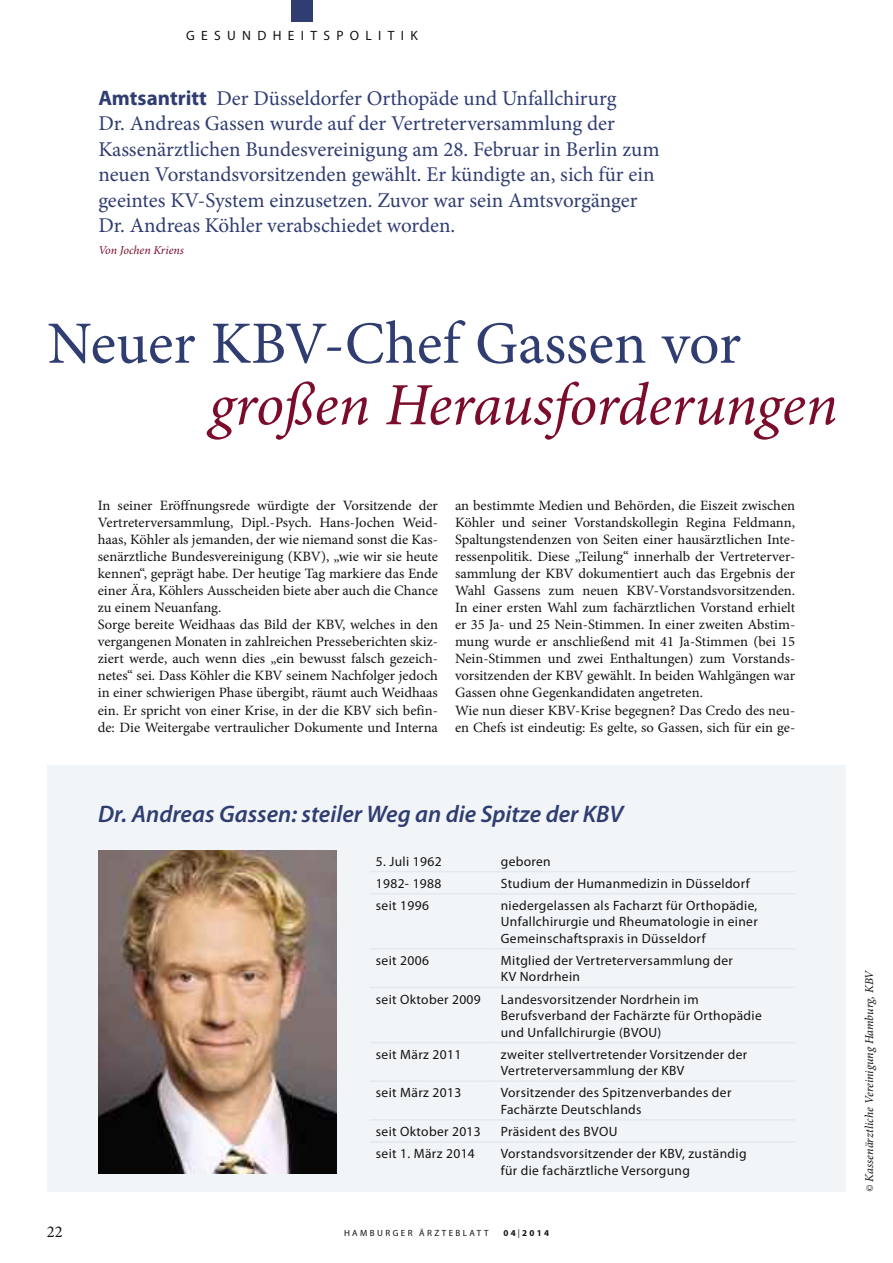
<style>
.page{position:relative;width:893px;height:1263px;background:#fff}
.page>*{position:absolute;margin:0;border:0;box-sizing:border-box;transform-origin:0 0}
.t1{font:italic 60px "Minion Pro";letter-spacing:-.005em;color:#7c0c2c}
.t2{font:60px "Minion Pro";color:#303d71}
.t3{font:italic 600 24px "Myriad Pro";color:#303d71}
.t4{font:21px/25.5px "Minion Pro";color:#303d71}
.t5{font:16.5px "Minion Pro";color:#121212}
.t6{font:14.25px/17px "Minion Pro";color:#121212}
.t7{font:13.5px/16.5px "Myriad Pro";letter-spacing:.025em;color:#121212}
.t8{font:13.5px "Myriad Pro Regular OV YDQXQA";letter-spacing:.47em;color:#121212}
.t9{font:italic 12px "Minion Pro";color:#121212}
.t10{font:italic 12px "Minion Pro";letter-spacing:-.005em;color:#7c0c2c}
.t11{font:9px "Myriad Pro Regular OV YDQXQA";letter-spacing:.27em;color:#121212}
.t12{font:9px "Myriad Pro Bold OV ZDQXQA";letter-spacing:.25em;color:#121212}
.s1{font-family:"Myriad Pro";font-weight:700}
.s2{font-family:"Myriad Pro Regular OV YDQXQA"}
.s3{font-size:10.5px}
</style>
<div class="page">
<div style="left:47px;top:765px;width:799px;height:427px;background:#f2f5f8"></div>
<hr style="left:370px;top:871px;width:125px;height:1px;background:#e2e9ef">
<hr style="left:495px;top:871px;width:300px;height:1px;background:#e2e9ef">
<hr style="left:370px;top:893px;width:125px;height:1px;background:#e2e9ef">
<hr style="left:495px;top:893px;width:300px;height:1px;background:#e2e9ef">
<hr style="left:370px;top:948px;width:125px;height:1px;background:#e2e9ef">
<hr style="left:495px;top:948px;width:300px;height:1px;background:#e2e9ef">
<hr style="left:370px;top:987px;width:125px;height:1px;background:#e2e9ef">
<hr style="left:495px;top:987px;width:300px;height:1px;background:#e2e9ef">
<hr style="left:370px;top:1042px;width:125px;height:1px;background:#e2e9ef">
<hr style="left:495px;top:1042px;width:300px;height:1px;background:#e2e9ef">
<hr style="left:370px;top:1080px;width:125px;height:2px;background:#e2e9ef">
<hr style="left:495px;top:1080px;width:300px;height:2px;background:#e2e9ef">
<hr style="left:370px;top:1119px;width:125px;height:1px;background:#e2e9ef">
<hr style="left:495px;top:1119px;width:300px;height:1px;background:#e2e9ef">
<hr style="left:370px;top:1141px;width:125px;height:2px;background:#e2e9ef">
<hr style="left:495px;top:1141px;width:300px;height:2px;background:#e2e9ef">
<div style="left:291px;top:0;width:22px;height:21px;background:#303d71"></div>
<img style="left:98px;top:850px;width:238px;height:324px">
<p class="t8" style="left:186px;top:27px;width:233px">GESUNDHEITSPOLITIK</p>
<p class="t4" style="left:98px;top:85px;width:563px"><span class="s1">Amtsantritt</span> Der Düsseldorfer Orthopäde und Unfallchirurg<br>Dr. Andreas Gassen wurde auf der Vertreterversammlung der Kassenärztlichen Bundesvereinigung am 28. Februar in Berlin zum neuen Vorstandsvorsitzenden gewählt. Er kündigte an, sich für ein geeintes KV-System einzusetzen. Zuvor war sein Amtsvorgänger Dr. Andreas Köhler verabschiedet worden.</p>
<p class="t10" style="left:98px;top:243px;width:87px">Von Jochen Kriens</p>
<h1 class="t2" style="left:47px;top:307px;width:695px">Neuer KBV-Chef Gassen vor</h1>
<h1 class="t1" style="left:209px;top:368px;width:630px">großen Herausforderungen</h1>
<p class="t6" style="left:98px;top:497px;width:342px">In seiner Eröffnungsrede würdigte der Vorsitzende der Vertreterversammlung, Dipl.-Psych. Hans-Jochen Weid&shy;haas, Köhler als jemanden, der wie niemand sonst die Kas&shy;senärztliche Bundesvereinigung (KBV), „wie wir sie heute kennen“, geprägt habe. Der heutige Tag markiere das Ende einer Ära, Köhlers Ausscheiden biete aber auch die Chance zu einem Neuanfang.<br>Sorge bereite Weidhaas das Bild der KBV, welches in den vergangenen Monaten in zahlreichen Presseberichten skiz&shy;ziert werde, auch wenn dies „ein bewusst falsch gezeich&shy;netes“ sei. Dass Köhler die KBV seinem Nachfolger jedoch in einer schwierigen Phase übergibt, räumt auch Weidhaas ein. Er spricht von einer Krise, in der die KBV sich befin&shy;de: Die Weitergabe vertraulicher Dokumente und Interna</p>
<p class="t6" style="left:455px;top:497px;width:342px">an bestimmte Medien und Behörden, die Eiszeit zwischen Köhler und seiner Vorstandskollegin Regina Feldmann, Spaltungstendenzen von Seiten einer hausärztlichen Inte&shy;ressenpolitik. Diese „Teilung“ innerhalb der Vertreterver&shy;sammlung der KBV dokumentiert auch das Ergebnis der Wahl Gassens zum neuen KBV-Vorstandsvorsitzenden.<br>In einer ersten Wahl zum fachärztlichen Vorstand erhielt er 35 Ja- und 25 Nein-Stimmen. In einer zweiten Abstim&shy;mung wurde er anschließend mit 41 Ja-Stimmen (bei 15<br>Nein-Stimmen und zwei Enthaltungen) zum Vorstands&shy;vorsitzenden der KBV gewählt. In beiden Wahlgängen war Gassen ohne Gegenkandidaten angetreten.<br>Wie nun dieser KBV-Krise begegnen? Das Credo des neu&shy;en Chefs ist eindeutig: Es gelte, so Gassen, sich für ein ge-</p>
<h2 class="t3" style="left:98px;top:799px;width:527px">Dr. Andreas Gassen: steiler Weg an die Spitze der KBV</h2>
<p class="t7" style="left:376px;top:853px;width:67px">5. Juli 1962</p>
<p class="t7" style="left:501px;top:853px;width:51px">geboren</p>
<p class="t7" style="left:376px;top:875px;width:67px">1982- 1988</p>
<p class="t7" style="left:501px;top:875px;width:251px">studium der humanmedizin in Düsseldorf</p>
<p class="t7" style="left:376px;top:897px;width:54px">seit 1996</p>
<p class="t7" style="left:501px;top:897px;width:258px;text-align:justify">niedergelassen als facharzt für Orthopädie, unfallchirurgie und rheumatologie in einer gemeinschaftspraxis in Düsseldorf</p>
<p class="t7" style="left:376px;top:952px;width:54px">seit 2006</p>
<p class="t7" style="left:501px;top:952px;width:234px">mitglied der Vertreterversammlung der<br>KV Nordrhein</p>
<p class="t7" style="left:376px;top:991px;width:106px">seit Oktober 2009</p>
<p class="t7" style="left:501px;top:991px;width:263px">landesvorsitzender Nordrhein im berufsverband der fachärzte für Orthopädie und unfallchirurgie (bVOu)</p>
<p class="t7" style="left:376px;top:1046px;width:87px">seit märz 2011</p>
<p class="t7" style="left:501px;top:1046px;width:248px">zweiter stellvertretender Vorsitzender der<br>Vertreterversammlung der KbV</p>
<p class="t7" style="left:376px;top:1084px;width:87px">seit märz 2013</p>
<p class="t7" style="left:501px;top:1084px;width:232px">Vorsitzender des spitzenverbandes der fachärzte Deutschlands</p>
<p class="t7" style="left:376px;top:1123px;width:106px">seit Oktober 2013</p>
<p class="t7" style="left:501px;top:1123px;width:118px">Präsident des bVOu</p>
<p class="t7" style="left:376px;top:1145px;width:100px">seit 1. märz 2014</p>
<p class="t7" style="left:501px;top:1145px;width:247px">Vorstandsvorsitzender der KbV, zuständig für die fachärztliche Versorgung</p>
<p class="t5" style="left:47px;top:1221px;width:17px">22</p>
<p class="t11" style="left:344px;top:1227px;width:146px">HAMBURGER ÄRZTEBLATT</p>
<p class="t12" style="left:503px;top:1227px;width:47px">04<span class="s2">|</span>2014</p>
<p class="t9" style="left:862px;top:1192px;width:223px;rotate:-90deg"><span class="s3">©</span> Kassenärztliche Vereinigung Hamburg, KBV</p>
</div>
